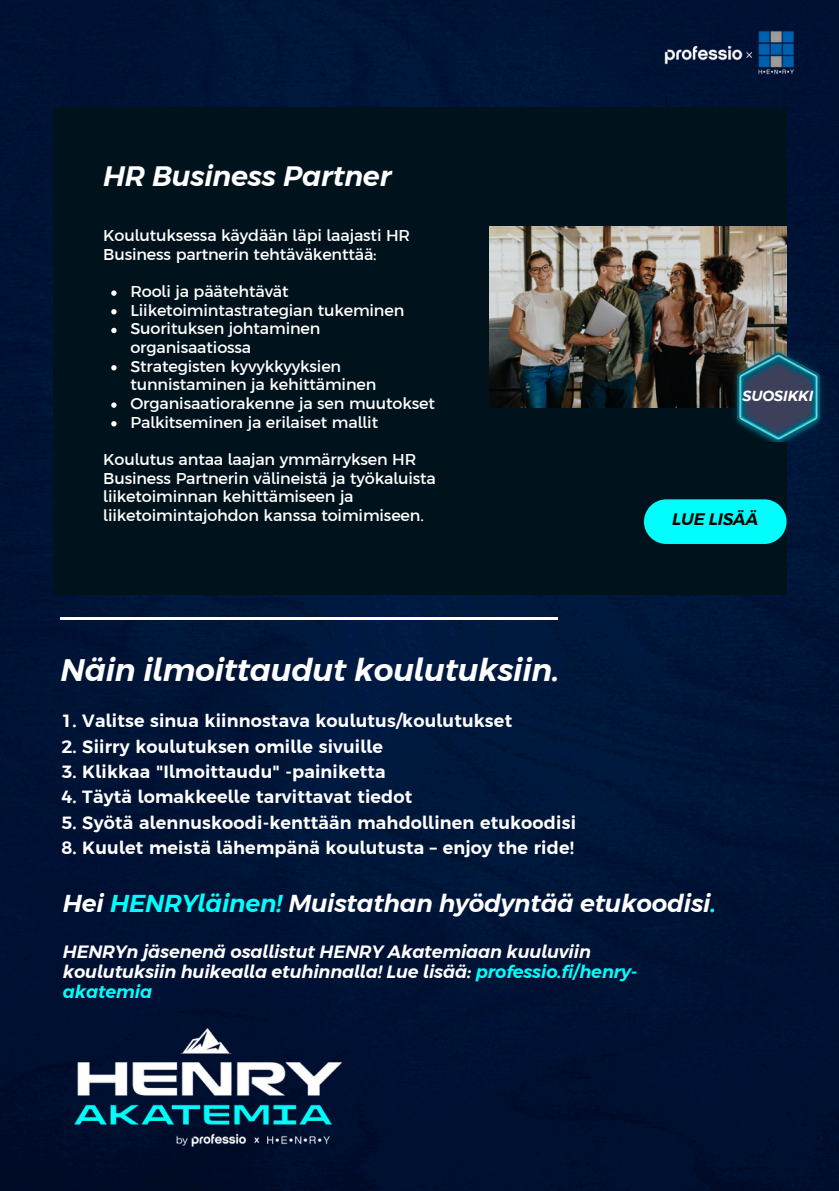
<style>
.page{position:relative;width:839px;height:1191px;background:#fff}
.page>*{position:absolute;margin:0;border:0;box-sizing:border-box;transform-origin:0 0}
.t1{font:italic 600 31px "Argentum Sans";letter-spacing:-.01em;color:#fff}
.t2{font:italic 600 28px "Argentum Sans";letter-spacing:-.01em;color:#fff}
.t3{font:italic 600 24.4px "Argentum Sans";letter-spacing:-.01em;color:#fff}
.t4{font:italic 600 17.8px/20px "Argentum Sans";letter-spacing:-.01em;color:#fff}
.t5{font:600 17.6px "Argentum Sans";letter-spacing:.01em;color:#fff}
.t6{font:italic 600 16.6px "Argentum Sans";letter-spacing:-.01em;color:#000}
.t7{font:16px/18.6px "Argentum Sans";letter-spacing:-.01em;color:#fff}
.t8{font:italic 600 14.6px "Argentum Sans";letter-spacing:-.01em;color:#fff}
.s1{color:#00fffc}
</style>
<div class="page">
<img style="left:0;top:0;width:838px;height:1191px">
<div style="left:53px;top:107px;width:733px;height:488px;background:#00131d"></div>
<div style="left:644px;top:499px;width:142px;height:45px;background:#00fffc;border-radius:22px"></div>
<img style="left:489px;top:226px;width:297px;height:182px">
<svg style="left:111px;top:290px;width:6px;height:6px"></svg>
<svg style="left:111px;top:309px;width:6px;height:5px"></svg>
<svg style="left:111px;top:328px;width:6px;height:5px"></svg>
<svg style="left:111px;top:365px;width:6px;height:5px"></svg>
<svg style="left:111px;top:402px;width:6px;height:6px"></svg>
<svg style="left:111px;top:421px;width:6px;height:5px"></svg>
<img style="left:729px;top:351px;width:98px;height:90px">
<img style="left:61px;top:1025px;width:286px;height:123px">
<hr style="left:61px;top:618px;width:496px;height:2px;background:#fff">
<img style="left:660px;top:22px;width:139px;height:61px">
<h1 class="t2" style="left:103px;top:159px;width:290px">HR Business Partner</h1>
<h5 class="t7" style="left:103px;top:226px;width:308px">Koulutuksessa käydään läpi laajasti HR<br>Business partnerin tehtäväkenttää:</h5>
<p class="t7" style="left:130px;top:282px;width:160px">Rooli ja päätehtävät</p>
<p class="t7" style="left:130px;top:301px;width:275px">Liiketoimintastrategian tukeminen</p>
<p class="t7" style="left:130px;top:319px;width:191px">Suorituksen johtaminen organisaatiossa</p>
<p class="t7" style="left:130px;top:357px;width:247px">Strategisten kyvykkyyksien tunnistaminen ja kehittäminen</p>
<p class="t7" style="left:130px;top:394px;width:306px">Organisaatiorakenne ja sen muutokset</p>
<p class="t7" style="left:130px;top:413px;width:249px">Palkitseminen ja erilaiset mallit</p>
<h5 class="t7" style="left:103px;top:450px;width:334px">Koulutus antaa laajan ymmärryksen HR Business Partnerin välineistä ja työkaluista liiketoiminnan kehittämiseen ja liiketoimintajohdon kanssa toimimiseen.</h5>
<p class="t1" style="left:61px;top:652px;width:500px">Näin ilmoittaudut koulutuksiin.</p>
<p class="t5" style="left:61px;top:711px;width:452px">1. Valitse sinua kiinnostava koulutus/koulutukset</p>
<p class="t5" style="left:61px;top:736px;width:323px">2. Siirry koulutuksen omille sivuille</p>
<p class="t5" style="left:61px;top:762px;width:326px">3. Klikkaa "Ilmoittaudu" -painiketta</p>
<p class="t5" style="left:61px;top:787px;width:352px">4. Täytä lomakkeelle tarvittavat tiedot</p>
<p class="t5" style="left:61px;top:812px;width:516px">5. Syötä alennuskoodi-kenttään mahdollinen etukoodisi</p>
<p class="t5" style="left:61px;top:837px;width:514px">8. Kuulet meistä lähempänä koulutusta – enjoy the ride!</p>
<p class="t8" style="left:742px;top:388px;width:72px">SUOSIKKI</p>
<p class="t6" style="left:672px;top:509px;width:88px">LUE LISÄÄ</p>
<p class="t3" style="left:63px;top:889px;width:654px">Hei <span class="s1">HENRYläinen!</span> Muistathan hyödyntää etukoodisi<span class="s1">.</span></p>
<h3 class="t4" style="left:63px;top:942px;width:576px">HENRYn jäsenenä osallistut HENRY Akatemiaan kuuluviin koulutuksiin huikealla etuhinnalla! Lue lisää: <span class="s1">professio.fi/henry&shy;akatemia</span></h3>
</div>
